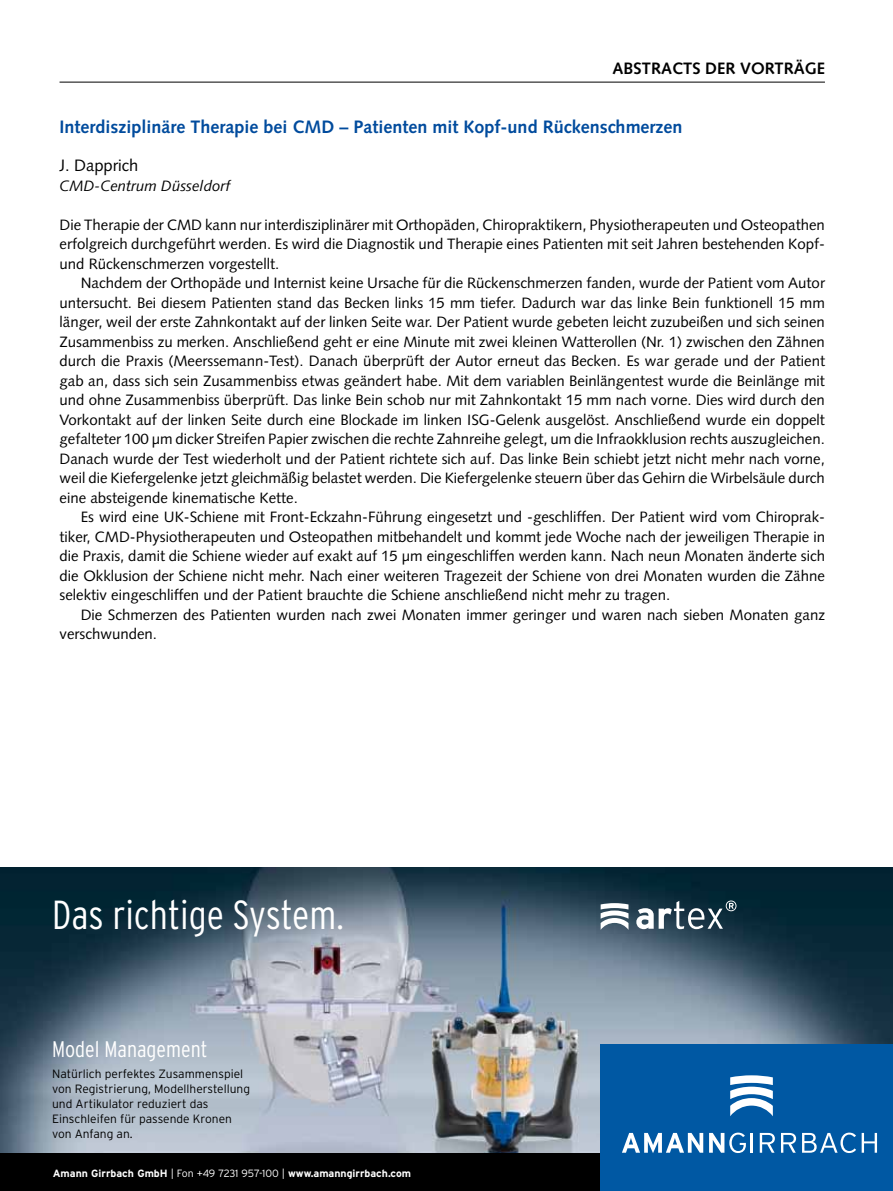
<style>
.page{position:relative;width:893px;height:1191px;background:#fff}
.page>*{position:absolute;margin:0;border:0;box-sizing:border-box;transform-origin:0 0}
.t1{font:300 condensed 40.5px "Interstate";color:#fff}
.t2{font:300 condensed 22.5px "Interstate";color:#fff}
.t3{font:700 18px "Syntax LT Std";color:#004b9d}
.t4{font:700 16.5px "Syntax LT Std";color:#000}
.t5{font:16.5px "Syntax LT Std";color:#000}
.t6{font:15px/19.5px "Syntax LT Std";color:#000;text-align:justify}
.t7{font:italic 15px "Syntax LT Std";color:#000}
.t8{font:300 12px/15px "Interstate";color:#000}
.t9{font:700 10.5px "Interstate";color:#fff}
.s1{font-weight:300}
</style>
<div class="page">
<hr style="left:60px;top:82px;width:765px;height:1px;background:#000">
<img style="left:0;top:867px;width:893px;height:286px">
<div style="left:0;top:1153px;width:893px;height:38px;background:#000"></div>
<svg style="left:636px;top:900px;width:100px;height:29px"></svg>
<svg style="left:601px;top:903px;width:27px;height:27px"></svg>
<div style="left:601px;top:1044px;width:292px;height:147px;background:#0058a3"></div>
<svg style="left:730px;top:1075px;width:43px;height:41px"></svg>
<svg style="left:622px;top:1133px;width:81px;height:20px"></svg>
<svg style="left:709px;top:1132px;width:37px;height:21px"></svg>
<hr style="left:750px;top:1133px;width:3px;height:19px;background:#fff">
<svg style="left:760px;top:1133px;width:15px;height:19px"></svg>
<svg style="left:781px;top:1133px;width:15px;height:19px"></svg>
<svg style="left:802px;top:1132px;width:54px;height:21px"></svg>
<svg style="left:862px;top:1133px;width:15px;height:19px"></svg>
<p class="t4" style="left:612px;top:58px;width:41px">abstract</p>
<p class="t4" style="left:692px;top:58px;width:24px">s der</p>
<p class="t4" style="left:740px;top:58px;width:12px">vortr</p>
<p class="t4" style="left:794px;top:58px;width:22px">äge</p>
<p class="t3" style="left:60px;top:117px;width:625px">Interdisziplinäre Therapie bei CMD – Patienten mit Kopf-und Rückenschmerzen</p>
<p class="t5" style="left:60px;top:156px;width:80px">J. Dapprich</p>
<p class="t7" style="left:60px;top:177px;width:172px">CMD-Centrum Düsseldorf</p>
<p class="t6" style="left:60px;top:215px;width:767px">Die Therapie der CMD kann nur interdisziplinärer mit Orthopäden, Chiropraktikern, Physiotherapeuten und Osteopathen erfolgreich durchgeführt werden. Es wird die Diagnostik und Therapie eines Patienten mit seit Jahren bestehenden Kopf&shy;und Rückenschmerzen vorgestellt.</p>
<p class="t6" style="left:60px;top:273px;width:767px;text-indent:21px">Nachdem der Orthopäde und Internist keine Ursache für die Rückenschmerzen fanden, wurde der Patient vom Autor untersucht. Bei diesem Patienten stand das Becken links 15 mm tiefer. Dadurch war das linke Bein funktionell 15 mm länger, weil der erste Zahnkontakt auf der linken Seite war. Der Patient wurde gebeten leicht zuzubeißen und sich seinen Zusammenbiss zu merken. Anschließend geht er eine Minute mit zwei kleinen Watterollen (Nr. 1) zwischen den Zähnen durch die Praxis (Meerssemann-Test). Danach überprüft der Autor erneut das Becken. Es war gerade und der Patient gab an, dass sich sein Zusammenbiss etwas geändert habe. Mit dem variablen Beinlängentest wurde die Beinlänge mit und ohne Zusammenbiss überprüft. Das linke Bein schob nur mit Zahnkontakt 15 mm nach vorne. Dies wird durch den Vorkontakt auf der linken Seite durch eine Blockade im linken ISG-Gelenk ausgelöst. Anschließend wurde ein doppelt gefalteter 100 µm dicker Streifen Papier zwischen die rechte Zahnreihe gelegt, um die Infraokklusion rechts auszugleichen.<br>Danach wurde der Test wiederholt und der Patient richtete sich auf. Das linke Bein schiebt jetzt nicht mehr nach vorne, weil die Kiefergelenke jetzt gleichmäßig belastet werden. Die Kiefergelenke steuern über das Gehirn die Wirbelsäule durch eine absteigende kinematische Kette.</p>
<p class="t6" style="left:60px;top:507px;width:767px;text-align:left;text-indent:21px">Es wird eine UK-Schiene mit Front-Eckzahn-Führung eingesetzt und -geschliffen. Der Patient wird vom Chiroprak&shy;tiker, CMD-Physiotherapeuten und Osteopathen mitbehandelt und kommt jede Woche nach der jeweiligen Therapie in die Praxis, damit die Schiene wieder auf exakt auf 15 µm eingeschliffen werden kann. Nach neun Monaten änderte sich die Okklusion der Schiene nicht mehr. Nach einer weiteren Tragezeit der Schiene von drei Monaten wurden die Zähne selektiv eingeschliffen und der Patient brauchte die Schiene anschließend nicht mehr zu tragen.</p>
<p class="t6" style="left:60px;top:605px;width:767px;text-indent:21px">Die Schmerzen des Patienten wurden nach zwei Monaten immer geringer und waren nach sieben Monaten ganz verschwunden.</p>
<h1 class="t1" style="left:52px;top:892px;width:293px">Das richtige System.</h1>
<h2 class="t2" style="left:52px;top:1036px;width:157px">Model Management</h2>
<p class="t8" style="left:52px;top:1066px;width:199px">Natürlich perfektes Zusammenspiel von Registrierung, Modellherstellung und Artikulator reduziert das<br>Einschleifen für passende Kronen von Anfang an.</p>
<p class="t9" style="left:53px;top:1167px;width:360px">Amann Girrbach GmbH <span class="s1">| Fon +49 7231 957-100 |</span> www.amanngirrbach.com</p>
</div>
